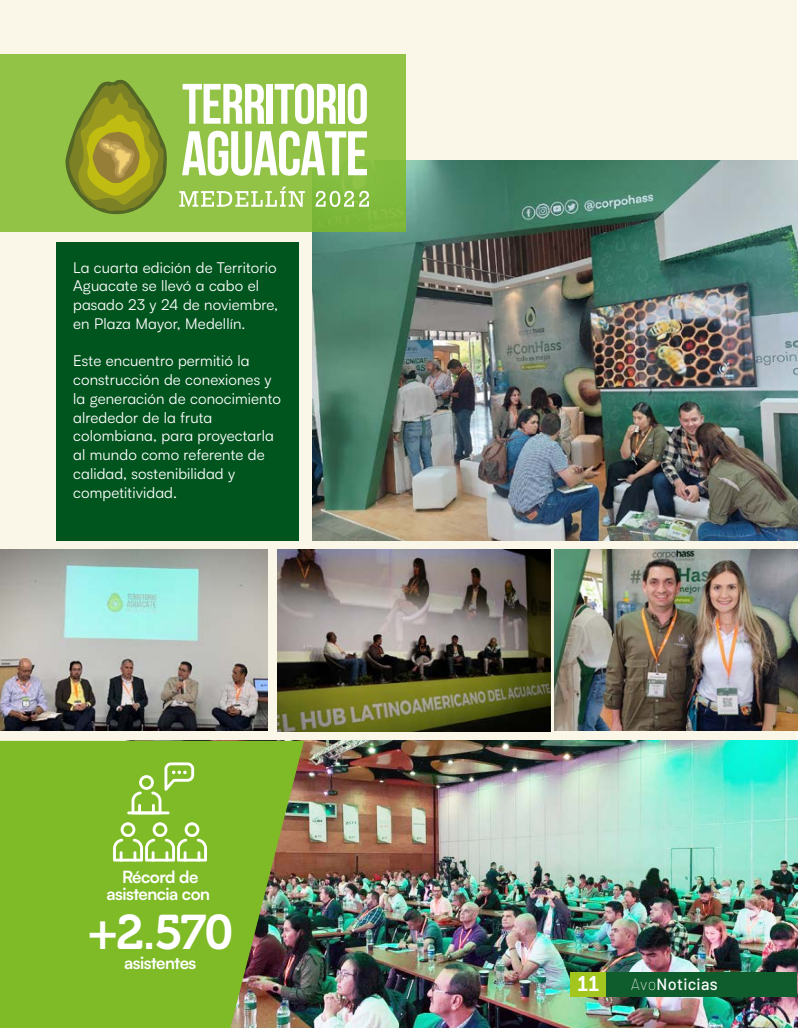
<style>
.page{position:relative;width:798px;height:1028px;background:#fff}
.page>*{position:absolute;margin:0;border:0;box-sizing:border-box;transform-origin:0 0}
.t1{font:48.25px "Museo 700";color:#fff}
.t2{font:21px "Museo 700";color:#fff}
.t3{font:700 16.75px/16.8px "Satoshi";letter-spacing:-.03em;color:#fff;text-align:center}
.t4{font:500 16.25px "Barlow";letter-spacing:.02em;color:#fff}
.t5{font:15px/18.8px "Satoshi";letter-spacing:.01em;color:#fff}
.s1{font-weight:100}
</style>
<div class="page">
<div style="left:0;top:0;width:796px;height:1028px;background:#fbf7e8"></div>
<img style="left:312px;top:161px;width:485px;height:380px">
<svg style="left:0;top:54px;width:405px;height:178px;background:#8fc145"></svg>
<div style="left:56px;top:242px;width:243px;height:299px;background:#005722"></div>
<img style="left:278px;top:550px;width:272px;height:181px">
<img style="left:304px;top:741px;width:493px;height:287px">
<svg style="left:0;top:741px;width:304px;height:287px;background:#7dae2d"></svg>
<svg style="left:179px;top:187px;width:126px;height:20px;background:#b3d57e"></svg>
<svg style="left:315px;top:191px;width:54px;height:16px"></svg>
<svg style="left:182px;top:84px;width:82px;height:40px;background:#cee4ad"></svg>
<div style="left:267px;top:84px;width:6px;height:40px;background:#fff"></div>
<svg style="left:274px;top:83px;width:62px;height:41px;background:#cde3ab"></svg>
<div style="left:338px;top:84px;width:7px;height:40px;background:#fff"></div>
<svg style="left:348px;top:83px;width:19px;height:41px"></svg>
<svg style="left:182px;top:131px;width:185px;height:45px;background:#cce3a9"></svg>
<svg style="left:65px;top:79px;width:102px;height:141px;background:#93a12f"></svg>
<svg style="left:113px;top:822px;width:94px;height:39px;background:#a3cd65"></svg>
<hr style="left:127px;top:811px;width:42px;height:3px;background:#fff">
<svg style="left:131px;top:762px;width:63px;height:52px;background:#99c853"></svg>
<img style="left:554px;top:549px;width:243px;height:182px">
<img style="left:0;top:549px;width:268px;height:181px">
<div style="left:570px;top:972px;width:226px;height:24px;background:#0f5c2c"></div>
<div style="left:570px;top:972px;width:35px;height:24px;background:#a2c61e"></div>
<p class="t5" style="left:73px;top:257px;width:206px">La cuarta edición de Territorio<br>Aguacate se llevó a cabo el pasado 23 y 24 de noviembre, en Plaza Mayor, Medellín.</p>
<p class="t5" style="left:73px;top:351px;width:209px">Este encuentro permitió la construcción de conexiones y la generación de conocimiento alrededor de la fruta colombiana, para proyectarla al mundo como referente de calidad, sostenibilidad y competitividad.</p>
<p class="t3" style="left:106px;top:867px;width:105px">Récord de asistencia con</p>
<h1 class="t1" style="left:88px;top:905px;width:148px">+2.570</h1>
<p class="t3" style="left:124px;top:954px;width:74px">asistentes</p>
<h2 class="t2" style="left:577px;top:972px;width:24px">11</h2>
<p class="t4" style="left:630px;top:973px;width:88px"><span class="s1">Avo</span>Noticias</p>
</div>
